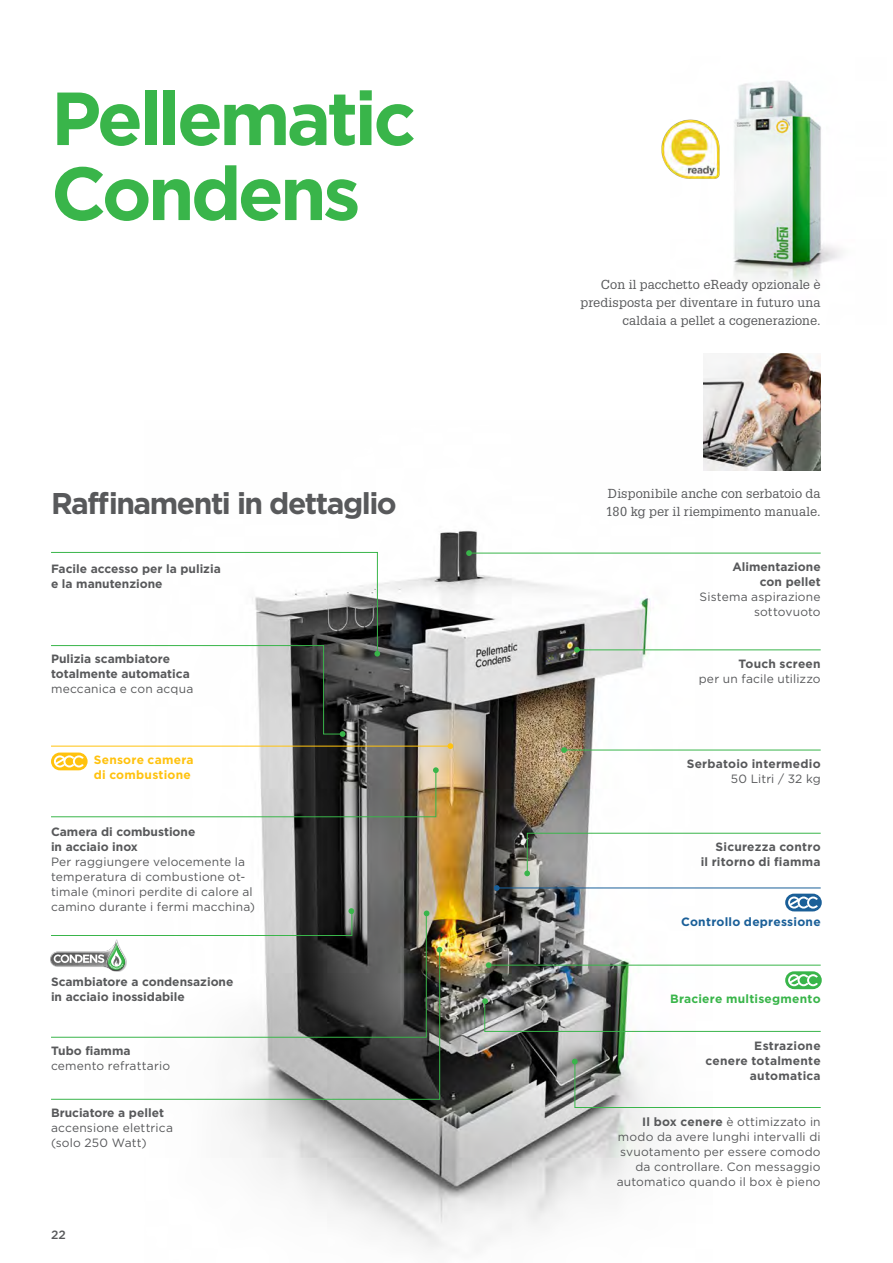
<style>
.page{position:relative;width:893px;height:1263px;background:#fff}
.page>*{position:absolute;margin:0;border:0;box-sizing:border-box;transform-origin:0 0}
.t1{font:700 75px/75px "Gotham";letter-spacing:-.05em;color:#39b54a}
.t2{font:700 30px "Gotham";letter-spacing:-.05em;color:#58595b}
.t3{font:12.75px/18px "Glypha LT Pro";letter-spacing:.01em;color:#58595b;text-align:right}
.t4{font:12px/15px "Gotham";letter-spacing:.015em;color:#58595b;text-align:right}
.t5{font:700 12px/15px "Gotham";color:#58595b}
.t6{font:700 12px/15px "Gotham";letter-spacing:.02em;color:#58595b;text-align:right}
.t7{font:700 12px/15px "Gotham";letter-spacing:.02em;color:#ffc20e}
.t8{font:700 12px "Gotham";letter-spacing:.02em;color:#39b54a}
.t9{font:700 12px "Gotham";letter-spacing:.02em;color:#1a5f98}
.t10{font:500 12px "Gotham";color:#58595b}
.s1{font-weight:700}
</style>
<div class="page">
<img style="left:145px;top:420px;width:567px;height:830px">
<img style="left:733px;top:81px;width:108px;height:203px">
<hr style="left:469px;top:553px;width:352px;height:1px;background:#39b54a">
<hr style="left:578px;top:649px;width:243px;height:1px;background:#39b54a">
<hr style="left:563px;top:750px;width:258px;height:1px;background:#39b54a">
<hr style="left:496px;top:887px;width:325px;height:1px;background:#1a5f98">
<hr style="left:489px;top:965px;width:332px;height:1px;background:#39b54a">
<hr style="left:51px;top:746px;width:399px;height:1px;background:#ffc20e">
<svg style="left:354px;top:912px;width:73px;height:37px;background:#5f5f5b"></svg>
<svg style="left:51px;top:949px;width:389px;height:151px"></svg>
<div style="left:51px;top:752px;width:37px;height:18px;background:#ffc20e;border-radius:9px"></div>
<div style="left:785px;top:894px;width:37px;height:17px;background:#1a5f98;border-radius:9px"></div>
<svg style="left:788px;top:896px;width:30px;height:12px"></svg>
<svg style="left:785px;top:971px;width:37px;height:18px"></svg>
<svg style="left:788px;top:974px;width:30px;height:12px"></svg>
<svg style="left:466px;top:550px;width:6px;height:6px"></svg>
<svg style="left:574px;top:647px;width:6px;height:6px"></svg>
<svg style="left:561px;top:747px;width:6px;height:6px"></svg>
<svg style="left:524px;top:832px;width:297px;height:44px"></svg>
<svg style="left:494px;top:885px;width:6px;height:6px"></svg>
<svg style="left:486px;top:962px;width:6px;height:6px"></svg>
<svg style="left:482px;top:998px;width:339px;height:34px"></svg>
<svg style="left:437px;top:947px;width:5px;height:5px"></svg>
<svg style="left:424px;top:910px;width:5px;height:6px"></svg>
<svg style="left:51px;top:755px;width:388px;height:62px"></svg>
<svg style="left:448px;top:743px;width:5px;height:6px"></svg>
<svg style="left:51px;top:552px;width:329px;height:185px"></svg>
<svg style="left:572px;top:1059px;width:249px;height:49px"></svg>
<img style="left:661px;top:119px;width:59px;height:60px">
<div style="left:50px;top:939px;width:77px;height:33px;background:#000;opacity:.25"></div>
<svg style="left:50px;top:908px;width:304px;height:63px"></svg>
<img style="left:704px;top:353px;width:117px;height:117px">
<h1 class="t1" style="left:51px;top:79px;width:367px">Pellematic<br>Condens</h1>
<h2 class="t2" style="left:51px;top:486px;width:347px">Raffinamenti in dettaglio</h2>
<p class="t5" style="left:51px;top:561px;width:171px">Facile accesso per la pulizia e la manutenzione</p>
<p class="t5" style="left:51px;top:651px;width:140px">Pulizia scambiatore totalmente automatica</p>
<p class="t4" style="left:51px;top:681px;width:144px">meccanica e con acqua</p>
<p class="t7" style="left:94px;top:752px;width:101px">Sensore camera di combustione</p>
<p class="t5" style="left:51px;top:823px;width:146px">Camera di combustione in acciaio inox</p>
<p class="t4" style="left:51px;top:854px;width:206px;text-align:left">Per raggiungere velocemente la temperatura di combustione ot&shy;timale (minori perdite di calore al camino durante i fermi macchina)</p>
<p class="t5" style="left:51px;top:974px;width:184px">Scambiatore a condensazione in acciaio inossidabile</p>
<p class="t5" style="left:51px;top:1043px;width:81px">Tubo fiamma</p>
<p class="t4" style="left:51px;top:1058px;width:121px">cemento refrattario</p>
<p class="t5" style="left:51px;top:1105px;width:114px">Bruciatore a pellet</p>
<p class="t4" style="left:51px;top:1120px;width:123px;text-align:left">accensione elettrica (solo 250 Watt)</p>
<p class="t10" style="left:51px;top:1227px;width:16px">22</p>
<p class="t3" style="left:581px;top:275px;width:242px">Con il pacchetto eReady opzionale è predisposta per diventare in futuro una caldaia a pellet a cogenerazione.</p>
<p class="t3" style="left:606px;top:484px;width:216px;text-align:left">Disponibile anche con serbatoio da<br>180 kg per il riempimento manuale.</p>
<p class="t5" style="left:732px;top:559px;width:90px;text-align:right">Alimentazione con pellet</p>
<p class="t4" style="left:700px;top:589px;width:123px">Sistema aspirazione sottovuoto</p>
<p class="t5" style="left:738px;top:656px;width:84px">Touch screen</p>
<p class="t4" style="left:699px;top:671px;width:123px">per un facile utilizzo</p>
<p class="t5" style="left:687px;top:756px;width:135px">Serbatoio intermedio</p>
<p class="t4" style="left:731px;top:771px;width:91px">50 Litri / 32 kg</p>
<p class="t6" style="left:701px;top:839px;width:121px">Sicurezza contro<br>il ritorno di fiamma</p>
<p class="t9" style="left:681px;top:915px;width:141px">Controllo depressione</p>
<p class="t8" style="left:670px;top:992px;width:152px">Braciere multisegmento</p>
<p class="t6" style="left:705px;top:1038px;width:117px">Estrazione<br>cenere totalmente automatica</p>
<p class="t4" style="left:617px;top:1114px;width:205px"><span class="s1">Il box cenere</span> è ottimizzato in modo da avere lunghi intervalli di svuotamento per essere comodo da controllare. Con messaggio automatico quando il box è pieno</p>
</div>
